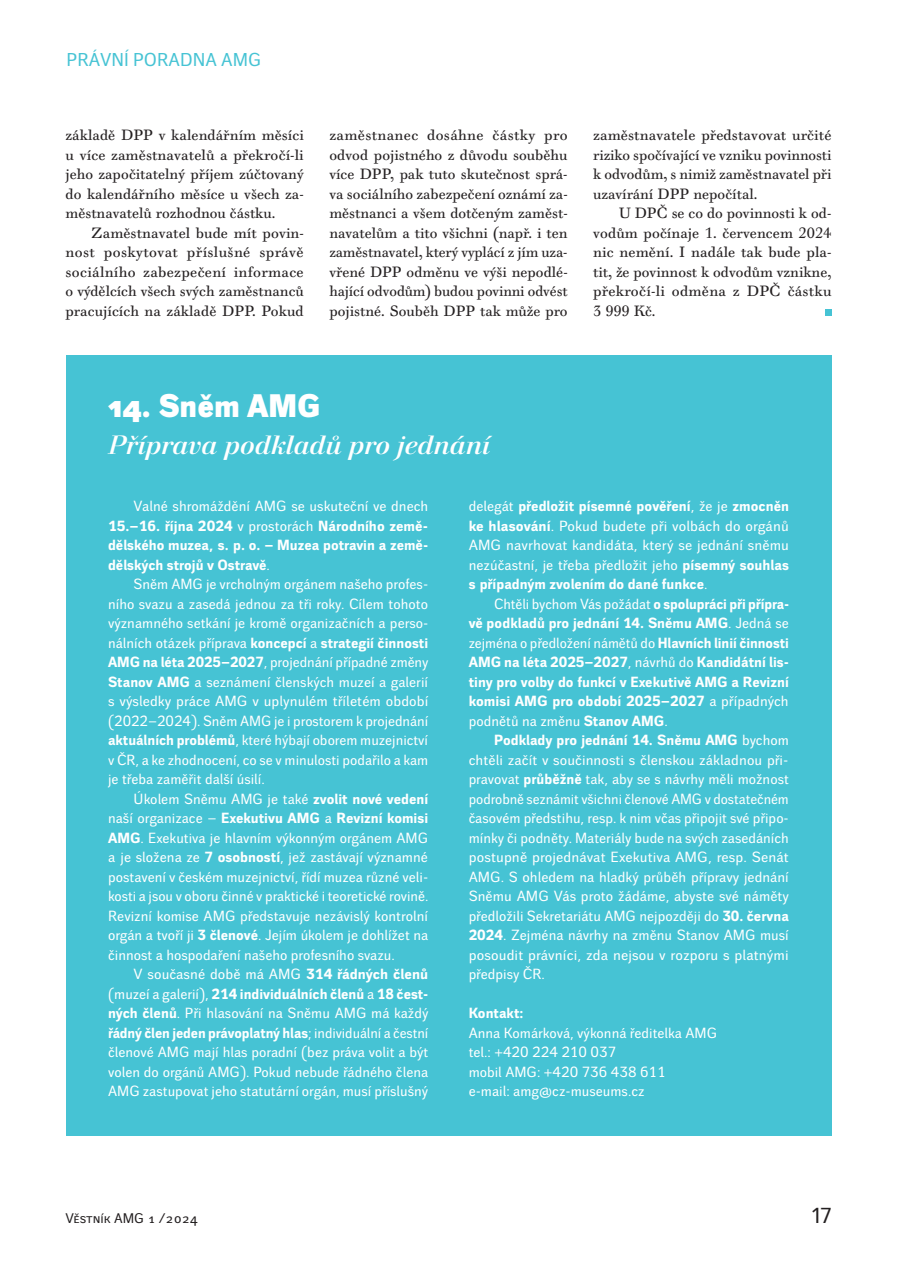
<style>
.page{position:relative;width:897px;height:1267px;background:#fff}
.page>*{position:absolute;margin:0;border:0;box-sizing:border-box;transform-origin:0 0}
.t1{font:900 31.5px "Walbaum Grotesk";color:#fff}
.t2{font:italic 700 25.5px "Walbaum 120 XL Pro";color:#fff}
.t3{font:21px "Walbaum Grotesk Text";color:#231f20}
.t4{font:18px "Walbaum Grotesk Text";color:#46c3d4}
.t5{font:14.25px/19.5px "Walbaum Grotesk Text";color:#fff;text-align:justify}
.t6{font:14.25px/19.5px "Walbaum 10 Pro";color:#231f20;text-align:justify}
.t7{font:700 14.25px/19.5px "Walbaum Grotesk Text";color:#fff;text-align:justify}
.t8{font:13.5px "Walbaum Grotesk Text";color:#231f20}
.s1{font-weight:400}
.s2{font-weight:700}
</style>
<div class="page">
<svg style="left:825px;top:310px;width:6px;height:6px"></svg>
<div style="left:66px;top:355px;width:765px;height:780px;background:#46c3d4"></div>
<p class="t4" style="left:66px;top:49px;width:196px">právní poradna AMG</p>
<p class="t6" style="left:66px;top:126px;width:240px">základě DPP v kalendářním měsíci u více zaměstnavatelů a překročí-li jeho započitatelný příjem zúčtovaný do kalendářního měsíce u všech za&shy;městnavatelů rozhodnou částku.</p>
<p class="t6" style="left:66px;top:223px;width:240px;text-indent:26px">Zaměstnavatel bude mít povin&shy;nost poskytovat příslušné správě sociálního zabezpečení informace o výdělcích všech svých zaměstnanců pracujících na základě DPP. Pokud</p>
<p class="t6" style="left:329px;top:126px;width:240px">zaměstnanec dosáhne částky pro odvod pojistného z důvodu souběhu více DPP, pak tuto skutečnost sprá&shy;va sociálního zabezpečení oznámí za&shy;městnanci a všem dotčeným zaměst&shy;navatelům a tito všichni (např. i ten zaměstnavatel, který vyplácí z jím uza&shy;vřené DPP odměnu ve výši nepodlé&shy;hající odvodům) budou povinni odvést pojistné. Souběh DPP tak může pro</p>
<p class="t6" style="left:593px;top:126px;width:240px">zaměstnavatele představovat určité riziko spočívající ve vzniku povinnosti k odvodům, s nimiž zaměstnavatel při uzavírání DPP nepočítal.</p>
<p class="t6" style="left:593px;top:204px;width:240px;text-indent:26px">U DPČ se co do povinnosti k od&shy;vodům počínaje 1. červencem 2024 nic nemění. I nadále tak bude pla&shy;tit, že povinnost k odvodům vznikne, překročí-li odměna z DPČ částku 3 999 Kč.</p>
<h1 class="t1" style="left:108px;top:387px;width:211px">14. Sněm AMG</h1>
<h2 class="t2" style="left:108px;top:429px;width:383px">Příprava podkladů pro jednání</h2>
<p class="t7" style="left:108px;top:497px;width:322px;text-indent:26px"><span class="s1">Valné shromáždění AMG se uskuteční ve dnech </span>15.–16. října 2024 <span class="s1">v prostorách</span> Národního země&shy;dělského muzea, s. p. o. – Muzea potravin a země&shy;dělských strojů v Ostravě<span class="s1">.</span></p>
<p class="t5" style="left:108px;top:575px;width:322px;text-indent:26px">Sněm AMG je vrcholným orgánem našeho profes&shy;ního svazu a zasedá jednou za tři roky. Cílem tohoto významného setkání je kromě organizačních a perso&shy;nálních otázek příprava <span class="s2">koncepcí</span> a <span class="s2">strategií činnosti AMG na léta 2025–2027</span>, projednání případné změny <span class="s2">Stanov AMG</span> a seznámení členských muzeí a galerií s výsledky práce AMG v uplynulém tříletém období (2022–2024). Sněm AMG je i prostorem k projednání <span class="s2">aktuálních problémů</span>, které hýbají oborem muzejnictví v ČR, a ke zhodnocení, co se v minulosti podařilo a kam je třeba zaměřit další úsilí.</p>
<p class="t5" style="left:108px;top:789px;width:322px;text-indent:26px">Ú kolem Sněmu AMG je také <span class="s2">zvolit nové vedení </span>naší organizace – <span class="s2">Exekutivu AMG</span> a <span class="s2">Revizní komisi AMG</span>. Exekutiva je hlavním výkonným orgánem AMG a je složena ze <span class="s2">7 osobností</span>, jež zastávají významné postavení v českém muzejnictví, řídí muzea různé veli&shy;kosti a jsou v oboru činné v praktické i teoretické rovině.<br>Revizní komise AMG představuje nezávislý kontrolní orgán a tvoří ji <span class="s2">3 členové</span>. Jejím úkolem je dohlížet na činnost a hospodaření našeho profesního svazu.</p>
<p class="t5" style="left:108px;top:965px;width:322px;text-indent:26px">V současné době má AMG <span class="s2">314 řádných členů </span>(muzeí a galerií), <span class="s2">214 individuálních členů</span> a <span class="s2">18 čest&shy;ných členů</span>. Při hlasování na Sněmu AMG má každý <span class="s2">řádný člen jeden právoplatný hlas</span>; individuální a čestní členové AMG mají hlas poradní (bez práva volit a být volen do orgánů AMG). Pokud nebude řádného člena AMG zastupovat jeho statutární orgán, musí příslušný</p>
<p class="t5" style="left:468px;top:497px;width:322px">delegát <span class="s2">předložit písemné pověření</span>, že je <span class="s2">zmocněn ke hlasování</span>. Pokud budete při volbách do orgánů AMG navrhovat kandidáta, který se jednání sněmu nezúčastní, je třeba předložit jeho <span class="s2">písemný souhlas s případným zvolením do dané funkce</span>.</p>
<p class="t7" style="left:468px;top:594px;width:322px;text-indent:26px"><span class="s1">Chtěli bychom Vás požádat</span> o spolupráci při přípra&shy;vě podkladů pro jednání 14. Sněmu AMG<span class="s1">. Jedná se zejména o předložení námětů do</span> Hlavních linií činnosti AMG na léta 2025–2027<span class="s1">, návrhů do</span> Kandidátní lis&shy;tiny pro volby do funkcí v Exekutivě AMG a Revizní komisi AMG pro období 2025–2027 <span class="s1">a případných podnětů na změnu</span> Stanov AMG<span class="s1">.</span></p>
<p class="t5" style="left:468px;top:731px;width:322px;text-indent:26px"><span class="s2">Podklady pro jednání 14. Sněmu AMG</span> bychom chtěli začít v součinnosti s členskou základnou při&shy;pravovat <span class="s2">průběžně</span> tak, aby se s návrhy měli možnost podrobně seznámit všichni členové AMG v dostatečném časovém předstihu, resp. k nim včas připojit své připo&shy;mínky či podněty. Materiály bude na svých zasedáních postupně projednávat Exekutiva AMG, resp. Senát AMG. S ohledem na hladký průběh přípravy jednání Sněmu AMG Vás proto žádáme, abyste své náměty předložili Sekretariátu AMG nejpozději do <span class="s2">30. června 2024</span>. Zejména návrhy na změnu Stanov AMG musí posoudit právníci, zda nejsou v rozporu s platnými předpisy ČR.</p>
<p class="t7" style="left:468px;top:1004px;width:56px">Kontakt:</p>
<p class="t5" style="left:468px;top:1023px;width:250px;text-align:left">Anna Komárková, výkonná ředitelka AMG tel.: +420 224 210 037<br>mobil AMG: +420 736 438 611<br>e-mail: amg@cz-museums.cz</p>
<p class="t8" style="left:66px;top:1210px;width:134px">Věstník AMG 1 /2024</p>
<h3 class="t3" style="left:811px;top:1203px;width:22px">17</h3>
</div>
